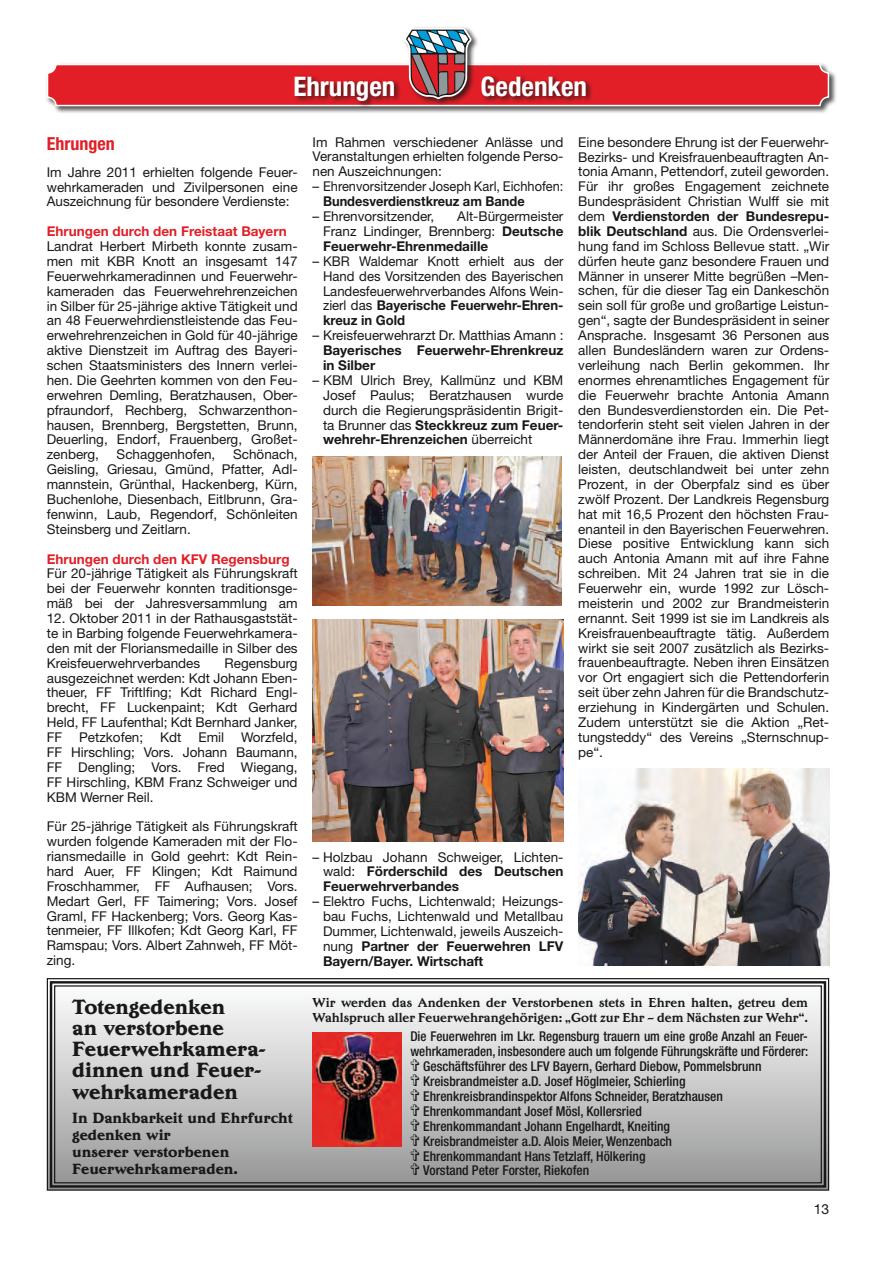
<style>
.page{position:relative;width:893px;height:1263px;background:#fff}
.page>*{position:absolute;margin:0;border:0;box-sizing:border-box;transform-origin:0 0}
.t1{font:700 condensed 27px "Helvetica Neue";color:#fff}
.t2{font:800 21.3px/21.3px "Edwardian T";color:#181817}
.t3{font:700 condensed 18px "Helvetica Neue";color:#e21e26}
.t4{font:800 15.3px/17px "Edwardian T";color:#181817}
.t5{font:13.8px "Helvetica Neue";color:#181817}
.t6{font:13.5px/14.9px "Helvetica Neue";color:#181817;text-align:justify}
.t7{font:500 condensed 13.5px/14.9px "Helvetica Neue";color:#181817}
.t8{font:700 13.5px/14.9px "Edwardian T";color:#181817}
.t9{font:700 13.5px/14.9px "Helvetica Neue";color:#181817}
.t10{font:700 13.5px "Helvetica Neue";color:#e21e26}
.t11{font:700 13.5px "Helvetica Neue";color:#181817;scale:.95 1}
.s1{font-weight:700}
.s2{font-weight:400}
</style>
<div class="page">
<div style="left:45px;top:62px;width:792px;height:52px;background:#181817;opacity:.75"></div>
<div style="left:48px;top:65px;width:780px;height:41px;background:#e21e26;border-radius:8px"></div>
<div style="left:47px;top:64px;width:782px;height:42px;border:2px solid #fff;border-radius:8px"></div>
<div style="left:293px;top:74px;width:108px;height:34px;background:#181817;opacity:.75"></div>
<div style="left:480px;top:74px;width:113px;height:29px;background:#181817;opacity:.75"></div>
<div style="left:403px;top:26px;width:76px;height:80px;background:#181817;opacity:.75"></div>
<svg style="left:404px;top:28px;width:67px;height:71px"></svg>
<svg style="left:46px;top:978px;width:784px;height:213px;background:#c7c7c8"></svg>
<div style="left:50px;top:981px;width:776px;height:207px;border:2px solid #181817"></div>
<div style="left:54px;top:985px;width:768px;height:198px;border:1px solid #181817"></div>
<img style="left:313px;top:1032px;width:89px;height:114px">
<img style="left:313px;top:456px;width:249px;height:149px">
<img style="left:313px;top:620px;width:250px;height:221px">
<img style="left:578px;top:769px;width:251px;height:197px">
<h1 class="t1" style="left:293px;top:70px;width:103px">Ehrungen</h1>
<h1 class="t1" style="left:480px;top:70px;width:108px">Gedenken</h1>
<h3 class="t3" style="left:47px;top:133px;width:69px">Ehrungen</h3>
<p class="t6" style="left:47px;top:164px;width:252px">Im Jahre 2011 erhielten folgende Feuer&shy;wehrkameraden und Zivilpersonen eine Auszeichnung für besondere Verdienste:</p>
<p class="t10" style="left:47px;top:223px;width:242px">Ehrungen durch den Freistaat Bayern</p>
<p class="t6" style="left:47px;top:239px;width:252px">Landrat Herbert Mirbeth konnte zusam&shy;men mit KBR Knott an insgesamt 147<br>Feuerwehrkameradinnen und Feuerwehr&shy;kameraden das Feuerwehrehrenzeichen in Silber für 25-jährige aktive Tätigkeit und an 48 Feuerwehrdienstleistende das Feu&shy;erwehrehrenzeichen in Gold für 40-jährige aktive Dienstzeit im Auftrag des Bayeri&shy;schen Staatsministers des Innern verlei&shy;hen. Die Geehrten kommen von den Feu&shy;erwehren Demling, Beratzhausen, Ober&shy;pfraundorf, Rechberg, Schwarzenthon&shy;hausen, Brennberg, Bergstetten, Brunn, Deuerling, Endorf, Frauenberg, Großet&shy;zenberg,</p>
<p class="t6" style="left:47px;top:447px;width:252px;text-indent:186px">Schönach, Geisling, Griesau, Gmünd, Pfatter, Adl&shy;mannstein, Grünthal, Hackenberg, Kürn, Buchenlohe, Diesenbach, Eitlbrunn, Gra&shy;fenwinn, Laub, Regendorf, Schönleiten Steinsberg und Zeitlarn.</p>
<p class="t10" style="left:47px;top:550px;width:244px">Ehrungen durch den KFV Regensburg</p>
<p class="t6" style="left:47px;top:566px;width:252px">Für 20-jährige Tätigkeit als Führungskraft bei der Feuerwehr konnten traditionsge&shy;mäß bei der Jahresversammlung am</p>
<p class="t6" style="left:47px;top:611px;width:252px">12. Oktober 2011 in der Rathausgaststät&shy;te in Barbing folgende Feuerwehrkamera&shy;den mit der Floriansmedaille in Silber des Kreisfeuerwehrverbandes</p>
<p class="t6" style="left:117px;top:447px;width:100px">Schaggenhofen,</p>
<p class="t6" style="left:47px;top:655px;width:252px;text-indent:178px">Regensburg ausgezeichnet werden: Kdt Johann Eben&shy;theuer, FF Triftlfing; Kdt Richard Engl&shy;brecht, FF Luckenpaint; Kdt Gerhard Held, FF Laufenthal; Kdt Bernhard Janker, FF</p>
<p class="t6" style="left:47px;top:730px;width:252px;text-indent:194px">Worzfeld, FF Hirschling; Vors. Johann Baumann, FF Dengling; Vors. Fred Wiegang, FF Hirschling, KBM Franz Schweiger und KBM Werner Reil.</p>
<p class="t6" style="left:47px;top:819px;width:252px">Für 25-jährige Tätigkeit als Führungskraft wurden folgende Kameraden mit der Flo&shy;riansmedaille in Gold geehrt: Kdt Rein&shy;hard Auer, FF Klingen; Kdt Raimund Froschhammer, FF Aufhausen; Vors.<br>Medart Gerl, FF Taimering; Vors. Josef Graml, FF Hackenberg; Vors. Georg Kas&shy;tenmeier, FF Illkofen; Kdt Georg Karl, FF Ramspau; Vors. Albert Zahnweh, FF Möt&shy;zing.</p>
<p class="t6" style="left:79px;top:730px;width:65px">Petzkofen;</p>
<p class="t6" style="left:160px;top:730px;width:23px">Kdt</p>
<p class="t6" style="left:198px;top:730px;width:27px">Emil</p>
<h2 class="t2" style="left:72px;top:995px;width:195px">Totengedenken<br>an verstorbene<br>Feuerwehrkamera&shy;dinnen und Feuer&shy;wehrkameraden</h2>
<p class="t4" style="left:72px;top:1109px;width:222px">In Dankbarkeit und Ehrfurcht gedenken wir<br>unserer verstorbenen<br>Feuerwehrkameraden.</p>
<p class="t6" style="left:313px;top:134px;width:252px">Im Rahmen verschiedener Anlässe und Veranstaltungen erhielten folgende Perso&shy;nen Auszeichnungen:</p>
<p class="t6" style="left:313px;top:179px;width:252px">– Ehrenvorsitzender Joseph Karl, Eichhofen:</p>
<p class="t11" style="left:323px;top:193px;width:214px">Bundesverdienstkreuz am Bande</p>
<p class="t6" style="left:313px;top:209px;width:123px">– Ehrenvorsitzender,</p>
<p class="t6" style="left:323px;top:209px;width:242px;text-indent:134px">Alt-Bürgermeister Franz Lindinger, Brennberg: <span class="s1">Deutsche Feuerwehr-Ehrenmedaille</span></p>
<p class="t6" style="left:323px;top:253px;width:242px;text-indent:-11px">– KBR Waldemar Knott erhielt aus der Hand des Vorsitzenden des Bayerischen Landesfeuerwehrverbandes Alfons Wein&shy;zierl das <span class="s1">Bayerische Feuerwehr-Ehren&shy;kreuz in Gold</span></p>
<p class="t6" style="left:313px;top:328px;width:252px">– Kreisfeuerwehrarzt Dr. Matthias Amann :</p>
<p class="t9" style="left:323px;top:343px;width:242px">Bayerisches Feuerwehr-Ehrenkreuz in Silber</p>
<p class="t6" style="left:323px;top:372px;width:242px;text-indent:-11px">– KBM Ulrich Brey, Kallmünz und KBM Josef Paulus; Beratzhausen wurde durch die Regierungspräsidentin Brigit&shy;ta Brunner das <span class="s1">Steckkreuz zum Feuer&shy;wehrehr-Ehrenzeichen</span> überreicht</p>
<p class="t6" style="left:578px;top:134px;width:252px">Eine besondere Ehrung ist der Feuerwehr-Bezirks- und Kreisfrauenbeauftragten An&shy;tonia Amann, Pettendorf, zuteil geworden.<br>Für ihr großes Engagement zeichnete Bundespräsident Christian Wulff sie mit dem <span class="s1">Verdienstorden der Bundesrepu&shy;blik Deutschland</span> aus. Die Ordensverlei&shy;hung fand im Schloss Bellevue statt. „Wir dürfen heute ganz besondere Frauen und Männer in unserer Mitte begrüßen –Men&shy;schen, für die dieser Tag ein Dankeschön sein soll für große und großartige Leistun&shy;gen“, sagte der Bundespräsident in seiner Ansprache. Insgesamt 36 Personen aus allen Bundesländern waren zur Ordens&shy;verleihung nach Berlin gekommen. Ihr enormes ehrenamtliches Engagement für die Feuerwehr brachte Antonia Amann den Bundesverdienstorden ein. Die Pet&shy;tendorferin steht seit vielen Jahren in der Männerdomäne ihre Frau. Immerhin liegt der Anteil der Frauen, die aktiven Dienst leisten, deutschlandweit bei unter zehn Prozent, in der Oberpfalz sind es über zwölf Prozent. Der Landkreis Regensburg hat mit 16,5 Prozent den höchsten Frau&shy;enanteil in den Bayerischen Feuerwehren.<br>Diese positive Entwicklung kann sich auch Antonia Amann mit auf ihre Fahne schreiben. Mit 24 Jahren trat sie in die Feuerwehr ein, wurde 1992 zur Lösch&shy;meisterin und 2002 zur Brandmeisterin ernannt. Seit 1999 ist sie im Landkreis als Kreisfrauenbeauftragte tätig. Außerdem wirkt sie seit 2007 zusätzlich als Bezirks&shy;frauenbeauftragte. Neben ihren Einsätzen vor Ort engagiert sich die Pettendorferin seit über zehn Jahren für die Brandschutz&shy;erziehung in Kindergärten und Schulen.<br>Zudem unterstützt sie die Aktion „Ret&shy;tungsteddy“ des Vereins „Sternschnup&shy;pe“.</p>
<p class="t9" style="left:323px;top:849px;width:242px;text-align:justify;text-indent:-11px"><span class="s2">– Holzbau Johann Schweiger, Lichten&shy;wald:</span> Förderschild des Deutschen Feuerwehrverbandes</p>
<p class="t6" style="left:323px;top:894px;width:242px;text-indent:-11px">– Elektro Fuchs, Lichtenwald; Heizungs&shy;bau Fuchs, Lichtenwald und Metallbau Dummer, Lichtenwald, jeweils Auszeich&shy;nung <span class="s1">Partner der Feuerwehren LFV Bayern/Bayer. Wirtschaft</span></p>
<p class="t8" style="left:313px;top:995px;width:497px">Wir werden das Andenken der Verstorbenen stets in Ehren halten, getreu dem<br>Wahlspruch aller Feuerwehrangehörigen: „Gott zur Ehr – dem Nächsten zur Wehr“.</p>
<p class="t7" style="left:410px;top:1029px;width:400px">Die Feuerwehren im Lkr. Regensburg trauern um eine große Anzahl an Feuer&shy;wehrkameraden, insbesondere auch um folgende Führungskräfte und Förderer: ✞ Geschäftsführer des LFV Bayern, Gerhard Diebow, Pommelsbrunn<br>✞ Kreisbrandmeister a.D. Josef Höglmeier, Schierling<br>✞ Ehrenkreisbrandinspektor Alfons Schneider, Beratzhausen<br>✞ Ehrenkommandant Josef Mösl, Kollersried<br>✞ Ehrenkommandant Johann Engelhardt, Kneiting<br>✞ Kreisbrandmeister a.D. Alois Meier, Wenzenbach<br>✞ Ehrenkommandant Hans Tetzlaff, Hölkering<br>✞ Vorstand Peter Forster, Riekofen</p>
<p class="t5" style="left:814px;top:1201px;width:17px">13</p>
</div>
